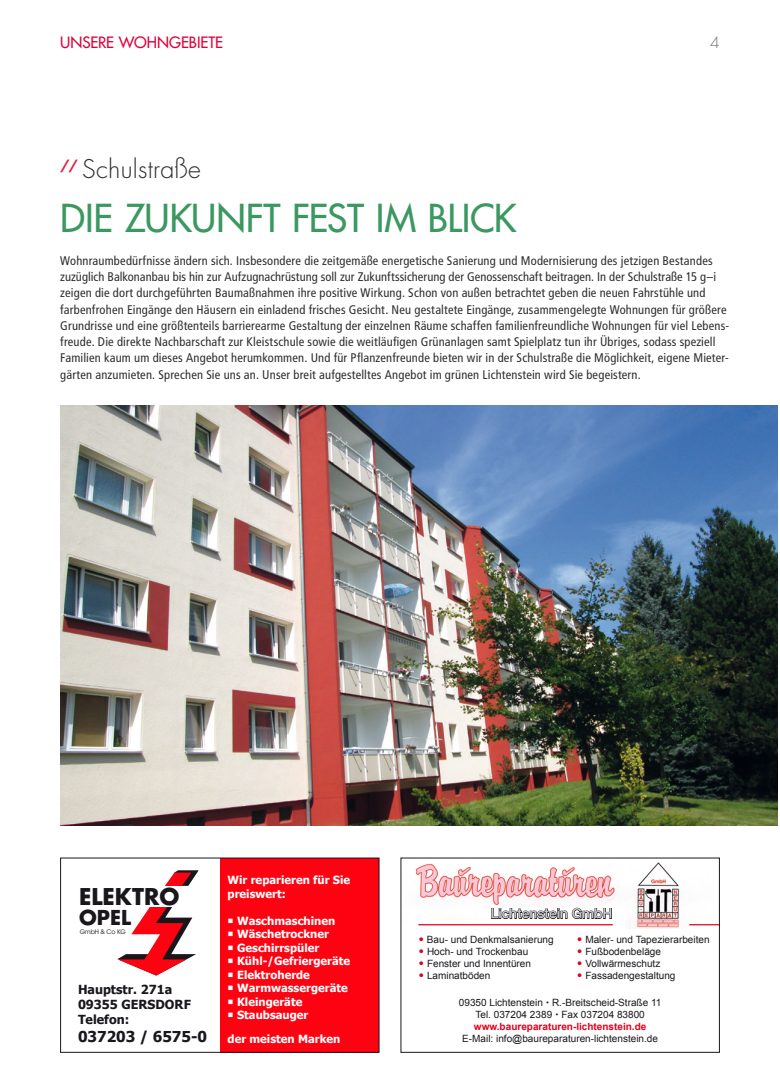
<style>
.page{position:relative;width:780px;height:1081px;background:#fff}
.page>*{position:absolute;margin:0;border:0;box-sizing:border-box;transform-origin:0 0}
.t1{font:500 37.5px "Futura Std";letter-spacing:-.005em;color:#3b9860}
.t2{font:300 25px "Futura Std";letter-spacing:.01em;color:#2d2c2f}
.t3{font:700 22.5px "Futura Std";color:#1a171c}
.t4{font:700 20px "Futura Std";color:#1a171c}
.t5{font:500 15.25px "Futura Std";letter-spacing:-.005em;color:#e2003b}
.t6{font:300 15.25px "Futura Std";color:#707173}
.t7{font:700 15px "Tahoma";color:#1a171c}
.t8{font:500 13.75px "Helvetica Neue LT Std";color:#c6c7c9}
.t9{font:condensed 12.5px/16.2px "Frutiger LT Std";letter-spacing:.015em;color:#2d2c2f}
.t10{font:700 12.5px/15px "Tahoma";color:#1a171c}
.t11{font:700 11.25px/13.5px "Tahoma";color:#fff}
.t12{font:10px/12px "Arial";color:#1a171c;text-align:center}
.t13{font:6.25px "ITC Avant Garde Std";letter-spacing:-.025em;color:#1a171c}
.s1{font-family:"Futura Std";font-weight:800;color:#e2001a}
.s2{font-weight:700;color:#e2001a}
</style>
<div class="page">
<img style="left:60px;top:405px;width:717px;height:420px">
<img style="left:415px;top:862px;width:302px;height:67px">
<hr style="left:418px;top:924px;width:194px;height:1px;background:#e2001a">
<hr style="left:689px;top:924px;width:30px;height:1px;background:#e2001a">
<svg style="left:491px;top:907px;width:121px;height:12px"></svg>
<svg style="left:117px;top:870px;width:82px;height:105px"></svg>
<div style="left:220px;top:858px;width:159px;height:194px;background:#ff0212"></div>
<div style="left:82px;top:886px;width:107px;height:20px;background:#fff"></div>
<p class="t5" style="left:60px;top:33px;width:164px">UNSERE WOHNGEBIETE</p>
<p class="t6" style="left:710px;top:33px;width:11px">4</p>
<p class="t2" style="left:60px;top:154px;width:142px"><sup>//</sup> Schulstraße</p>
<p class="t1" style="left:60px;top:195px;width:457px">DIE ZUKUNFT FEST IM BLICK</p>
<p class="t9" style="left:60px;top:252px;width:670px">Wohnraumbedürfnisse ändern sich. Insbesondere die zeitgemäße energetische Sanierung und Modernisierung des jetzigen Bestandes zuzüglich Balkonanbau bis hin zur Aufzugnachrüstung soll zur Zukunftssicherung der Genossenschaft beitragen. In der Schulstraße 15 g–i zeigen die dort durchgeführten Baumaßnahmen ihre positive Wirkung. Schon von außen betrachtet geben die neuen Fahrstühle und farbenfrohen Eingänge den Häusern ein einladend frisches Gesicht. Neu gestaltete Eingänge, zusammengelegte Wohnungen für größere Grundrisse und eine größtenteils barrierearme Gestaltung der einzelnen Räume schaffen familienfreundliche Wohnungen für viel Lebens&shy;freude. Die direkte Nachbarschaft zur Kleistschule sowie die weitläufigen Grünanlagen samt Spielplatz tun ihr Übriges, sodass speziell Familien kaum um dieses Angebot herumkommen. Und für Pflanzenfreunde bieten wir in der Schulstraße die Möglichkeit, eigene Mieter&shy;gärten anzumieten. Sprechen Sie uns an. Unser breit aufgestelltes Angebot im grünen Lichtenstein wird Sie begeistern.</p>
<p class="t3" style="left:79px;top:881px;width:102px">ELEKTRO</p>
<p class="t4" style="left:79px;top:904px;width:53px">OPEL</p>
<p class="t13" style="left:80px;top:928px;width:48px">GmbH &amp; Co KG</p>
<p class="t10" style="left:78px;top:981px;width:114px">Hauptstr. 271a<br>09355 GERSDORF<br>Telefon:</p>
<p class="t7" style="left:78px;top:1026px;width:131px">037203 / 6575-0</p>
<p class="t11" style="left:227px;top:872px;width:124px">Wir reparieren für Sie preiswert:</p>
<p class="t11" style="left:227px;top:913px;width:109px">○ Waschmaschinen</p>
<p class="t11" style="left:227px;top:926px;width:103px">○ Wäschetrockner</p>
<p class="t11" style="left:227px;top:940px;width:93px">○ Geschirrspüler</p>
<p class="t11" style="left:227px;top:953px;width:124px">○ Kühl-/Gefriergeräte</p>
<p class="t11" style="left:227px;top:967px;width:84px">○ Elektroherde</p>
<p class="t11" style="left:227px;top:980px;width:122px">○ Warmwassergeräte</p>
<p class="t11" style="left:227px;top:994px;width:76px">○ Kleingeräte</p>
<p class="t11" style="left:227px;top:1002px;width:114px;line-height:23.5px">○ Staubsauger<br>der meisten Marken</p>
<p class="t8" style="left:490px;top:905px;width:123px">Lichtenstein GmbH</p>
<p class="t12" style="left:418px;top:933px;width:137px"><span class="s1">•</span> Bau- und Denkmalsanierung</p>
<p class="t12" style="left:418px;top:945px;width:111px"><span class="s1">•</span> Hoch- und Trockenbau</p>
<p class="t12" style="left:418px;top:957px;width:114px"><span class="s1">•</span> Fenster und Innentüren</p>
<p class="t12" style="left:418px;top:969px;width:74px"><span class="s1">•</span> Laminatböden</p>
<p class="t12" style="left:459px;top:996px;width:204px">09350 Lichtenstein R.-Breitscheid-Straße 11<br>Tel. 037204 2389 Fax 037204 83800 <span class="s2">www.baureparaturen-lichtenstein.de </span>E-Mail: info@baureparaturen-lichtenstein.de</p>
<p class="t12" style="left:576px;top:933px;width:134px"><span class="s1">•</span> Maler- und Tapezierarbeiten</p>
<p class="t12" style="left:576px;top:945px;width:86px"><span class="s1">•</span> Fußbodenbeläge</p>
<p class="t12" style="left:576px;top:957px;width:85px"><span class="s1">•</span> Vollwärmeschutz</p>
<p class="t12" style="left:576px;top:969px;width:100px"><span class="s1">•</span> Fassadengestaltung</p>
</div>
